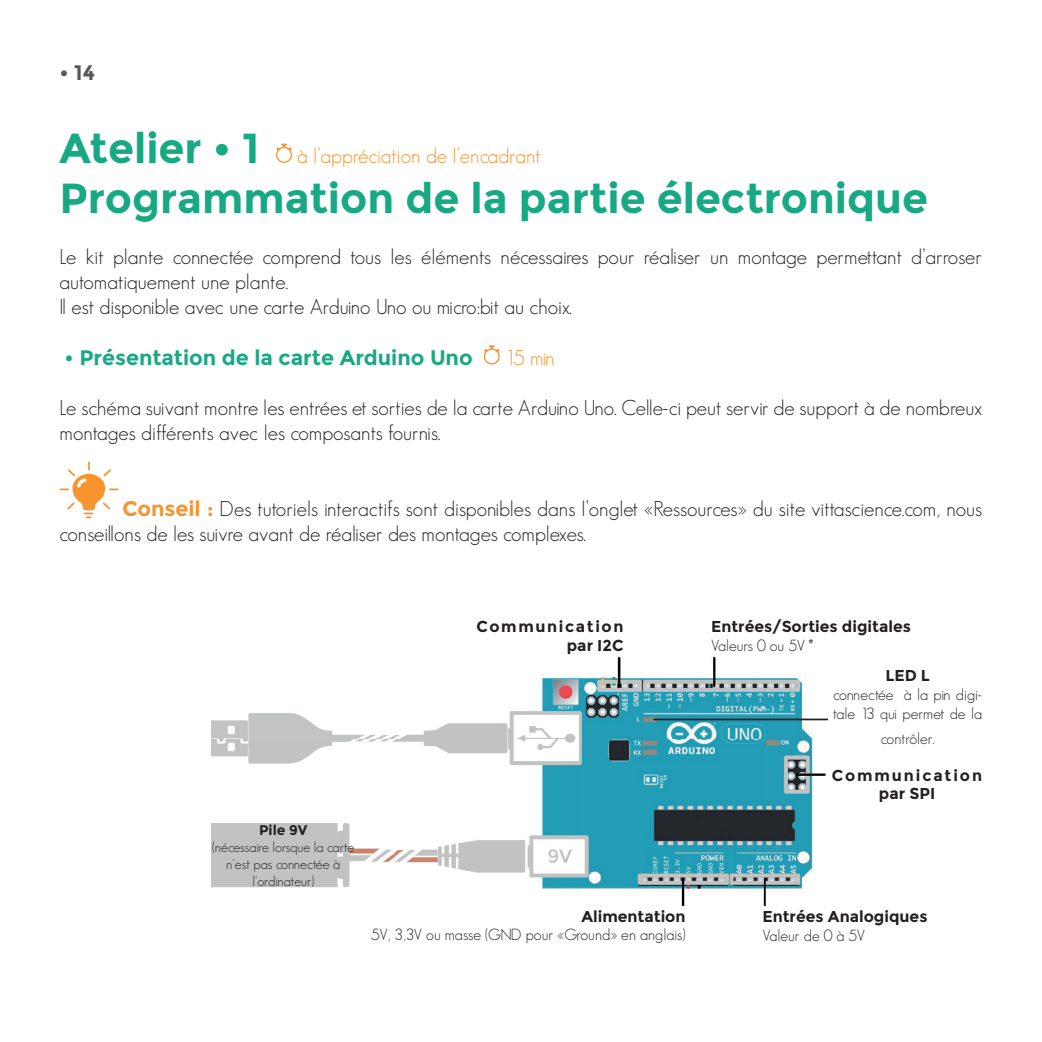
<style>
.page{position:relative;width:1042px;height:1042px;background:#fff}
.page>*{position:absolute;margin:0;border:0;box-sizing:border-box;transform-origin:0 0}
.t1{font:700 42px "Montserrat";color:#18a984}
.t2{font:300 21px/25.2px "Geosans";color:#231f20}
.t3{font:300 21px "Geosans";color:#f7932c}
.t4{font:700 21px "Montserrat";color:#18a984}
.t5{font:700 21px "Montserrat";color:#57585a}
.t6{font:300 15.75px/18.9px "Geosans";color:#231f20}
.t7{font:700 15.75px "Montserrat";color:#231f20}
.t8{font:700 15.75px/18.9px "Montserrat";letter-spacing:.105em;color:#231f20;text-align:right}
.t9{font:700 15.75px/18.9px "Montserrat";letter-spacing:.12em;color:#231f20;text-align:center}
.t10{font:300 14px/16.8px "Geosans";color:#231f20;text-align:center}
.t11{font:700 14px "Montserrat";color:#231f20}
.s1{font-family:"Montserrat";font-weight:700;font-size:42px;color:#18a984}
.s2{font-family:"Montserrat";font-weight:700;color:#f7942c}
</style>
<div class="page">
<svg style="left:276px;top:144px;width:16px;height:19px"></svg>
<svg style="left:483px;top:345px;width:17px;height:20px"></svg>
<svg style="left:60px;top:461px;width:58px;height:57px"></svg>
<img style="left:211px;top:656px;width:618px;height:250px">
<hr style="left:653px;top:718px;width:175px;height:2px;background:#231f20">
<p class="t5" style="left:60px;top:60px;width:37px">• 14</p>
<p class="t3" style="left:60px;top:144px;width:483px"><span class="s1">Atelier • 1</span> à l’appréciation de l’encadrant</p>
<h1 class="t1" style="left:60px;top:173px;width:870px">Programmation de la partie électronique</h1>
<p class="t2" style="left:60px;top:244px;width:924px">Le kit plante connectée comprend tous les éléments nécessaires pour réaliser un montage permettant d’arroser automatiquement une plante.<br>Il est disponible avec une carte Arduino Uno ou micro:bit au choix.</p>
<p class="t4" style="left:65px;top:345px;width:409px">• Présentation de la carte Arduino Uno</p>
<p class="t3" style="left:505px;top:345px;width:51px">15 min</p>
<p class="t2" style="left:60px;top:395px;width:924px">Le schéma suivant montre les entrées et sorties de la carte Arduino Uno. Celle-ci peut servir de support à de nombreux montages différents avec les composants fournis.</p>
<p class="t2" style="left:60px;top:496px;width:924px;text-indent:63px"><span class="s2">Conseil :</span> Des tutoriels interactifs sont disponibles dans l’onglet «Ressources» du site vittascience.com, nous conseillons de les suivre avant de réaliser des montages complexes.</p>
<p class="t8" style="left:476px;top:617px;width:148px">Communication par I2C</p>
<p class="t11" style="left:259px;top:822px;width:50px">Pile 9V</p>
<p class="t10" style="left:212px;top:839px;width:144px">(nécessaire lorsque la carte n'est pas connectée à l'ordinateur)</p>
<p class="t7" style="left:581px;top:906px;width:106px">Alimentation</p>
<p class="t6" style="left:371px;top:925px;width:316px">5V, 3,3V ou masse (GND pour «Ground» en anglais)</p>
<p class="t7" style="left:711px;top:617px;width:201px">Entrées/Sorties digitales</p>
<p class="t6" style="left:711px;top:636px;width:104px">Valeurs 0 ou 5V *</p>
<p class="t7" style="left:885px;top:666px;width:46px">LED L</p>
<p class="t6" style="left:833px;top:685px;width:151px">connectée à la pin digi&shy;tale 13 qui permet de la</p>
<p class="t6" style="left:880px;top:729px;width:55px">contrôler.</p>
<p class="t9" style="left:832px;top:765px;width:152px">Communication par SPI</p>
<p class="t7" style="left:762px;top:907px;width:166px">Entrées Analogiques</p>
<p class="t6" style="left:762px;top:926px;width:104px">Valeur de 0 à 5V</p>
</div>
